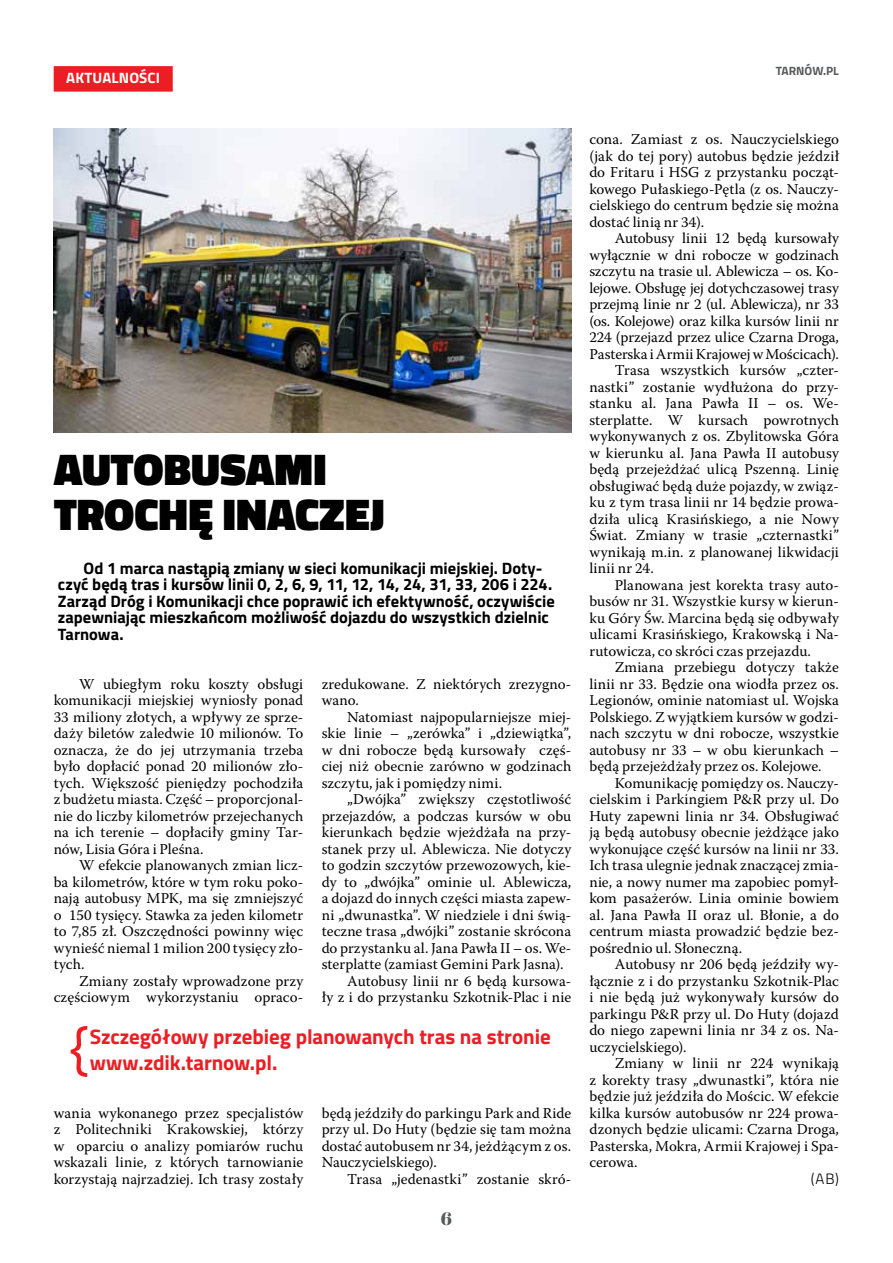
<style>
.page{position:relative;width:893px;height:1263px;background:#fff}
.page>*{position:absolute;margin:0;border:0;box-sizing:border-box;transform-origin:0 0}
.t1{font:57.9px "Titillium";color:#ed1d24}
.t2{font:900 45px/45px "Titillium";color:#000}
.t3{font:700 21px/25.5px "Titillium";letter-spacing:-.005em;color:#ed1d24}
.t4{font:18px "Abril Fatface";color:#58595b}
.t5{font:700 16.5px/16.5px "Titillium";color:#000}
.t6{font:15px/16.5px "Warnock Pro";letter-spacing:.005em;color:#000;text-align:justify}
.t7{font:700 15px "Titillium";letter-spacing:.01em;color:#fff}
.t8{font:300 15px "Titillium";color:#000}
.t9{font:700 12px "Titillium";color:#58595b}
</style>
<div class="page">
<div style="left:54px;top:66px;width:119px;height:26px;background:#ed1d24"></div>
<img style="left:54px;top:129px;width:517px;height:303px">
<p class="t7" style="left:66px;top:66px;width:95px">AKTUALNOŚCI</p>
<p class="t9" style="left:776px;top:62px;width:65px">TARNÓW.PL</p>
<h2 class="t2" style="left:54px;top:446px;width:332px">AUTOBUSAMI<br>TROCHĘ INACZEJ</h2>
<p class="t5" style="left:58px;top:559px;width:498px;text-indent:26px">Od 1 marca nastąpią zmiany w sieci komunikacji miejskiej. Doty&shy;czyć będą tras i kursów linii 0, 2, 6, 9, 11, 12, 14, 24, 31, 33, 206 i 224.<br>Zarząd Dróg i Komunikacji chce poprawić ich efektywność, oczywiście zapewniając mieszkańcom możliwość dojazdu do wszystkich dzielnic Tarnowa.</p>
<p class="t6" style="left:54px;top:675px;width:251px;text-indent:26px">W ubiegłym roku koszty obsługi komunikacji miejskiej wyniosły ponad 33 miliony złotych, a wpływy ze sprze&shy;daży biletów zaledwie 10 milionów. To oznacza, że do jej utrzymania trzeba było dopłacić ponad 20 milionów zło&shy;tych. Większość pieniędzy pochodziła z budżetu miasta. Część – proporcjonal&shy;nie do liczby kilometrów przejechanych na ich terenie – dopłaciły gminy Tar&shy;nów, Lisia Góra i Pleśna.</p>
<p class="t6" style="left:54px;top:857px;width:251px;text-indent:26px">W efekcie planowanych zmian licz&shy;ba kilometrów, które w tym roku poko&shy;nają autobusy MPK, ma się zmniejszyć o 150 tysięcy. Stawka za jeden kilometr to 7,85 zł. Oszczędności powinny więc wynieść niemal 1 milion 200 tysięcy zło&shy;tych.</p>
<p class="t6" style="left:54px;top:972px;width:251px;text-align:right">Zmiany zostały wprowadzone przy częściowym wykorzystaniu opraco-</p>
<p class="t6" style="left:322px;top:675px;width:251px">zredukowane. Z niektórych zrezygno&shy;wano.</p>
<p class="t6" style="left:322px;top:708px;width:251px;text-indent:26px">Natomiast najpopularniejsze miej&shy;skie linie – „zerówka” i „dziewiątka”, w dni robocze będą kursowały częś&shy;ciej niż obecnie zarówno w godzinach szczytu, jak i pomiędzy nimi.</p>
<p class="t6" style="left:347px;top:791px;width:226px">„Dwójka” zwiększy częstotliwość</p>
<p class="t6" style="left:322px;top:807px;width:251px">przejazdów, a podczas kursów w obu</p>
<p class="t6" style="left:322px;top:824px;width:251px">kierunkach będzie wjeżdżała na przy-</p>
<p class="t6" style="left:322px;top:840px;width:251px">stanek przy ul. Ablewicza. Nie dotyczy</p>
<p class="t6" style="left:322px;top:857px;width:251px">to godzin szczytów przewozowych, kie-</p>
<p class="t6" style="left:322px;top:873px;width:251px">dy to „dwójka” ominie ul. Ablewicza,</p>
<p class="t6" style="left:322px;top:890px;width:251px">a dojazd do innych części miasta zapew-</p>
<p class="t6" style="left:322px;top:906px;width:251px">ni „dwunastka”. W niedziele i dni świą-</p>
<p class="t6" style="left:322px;top:923px;width:251px">teczne trasa „dwójki” zostanie skrócona</p>
<p class="t6" style="left:322px;top:939px;width:251px">do przystanku al. Jana Pawła II – os. We-</p>
<p class="t6" style="left:322px;top:956px;width:243px">sterplatte (zamiast Gemini Park Jasna).</p>
<p class="t6" style="left:347px;top:972px;width:226px">Autobusy linii nr 6 będą kursowa-</p>
<p class="t6" style="left:322px;top:989px;width:251px">ły z i do przystanku Szkotnik-Plac i nie</p>
<h1 class="t1" style="left:69px;top:1007px;width:22px">{</h1>
<h3 class="t3" style="left:90px;top:1023px;width:463px">Szczegółowy przebieg planowanych tras na stronie www.zdik.tarnow.pl.</h3>
<p class="t6" style="left:54px;top:1104px;width:251px">wania wykonanego przez specjalistów z Politechniki Krakowskiej, którzy w oparciu o analizy pomiarów ruchu wskazali linie, z których tarnowianie korzystają najrzadziej. Ich trasy zostały</p>
<p class="t6" style="left:322px;top:1104px;width:251px">będą jeździły do parkingu Park and Ride przy ul. Do Huty (będzie się tam można dostać autobusem nr 34, jeżdżącym z os.<br>Nauczycielskiego).</p>
<p class="t6" style="left:347px;top:1170px;width:226px">Trasa „jedenastki” zostanie skró-</p>
<p class="t4" style="left:441px;top:1206px;width:13px">6</p>
<p class="t6" style="left:589px;top:131px;width:251px">cona. Zamiast z os. Nauczycielskiego (jak do tej pory) autobus będzie jeździł do Fritaru i HSG z przystanku począt&shy;kowego Pułaskiego-Pętla (z os. Nauczy&shy;cielskiego do centrum będzie się można dostać linią nr 34).</p>
<p class="t6" style="left:615px;top:230px;width:226px">Autobusy linii 12 będą kursowały</p>
<p class="t6" style="left:589px;top:246px;width:251px">wyłącznie w dni robocze w godzinach</p>
<p class="t6" style="left:589px;top:263px;width:251px">szczytu na trasie ul. Ablewicza – os. Ko-</p>
<p class="t6" style="left:589px;top:279px;width:251px">lejowe. Obsługę jej dotychczasowej trasy</p>
<p class="t6" style="left:589px;top:296px;width:251px">przejmą linie nr 2 (ul. Ablewicza), nr 33</p>
<p class="t6" style="left:589px;top:312px;width:251px">(os. Kolejowe) oraz kilka kursów linii nr</p>
<p class="t6" style="left:589px;top:329px;width:251px">224 (przejazd przez ulice Czarna Droga,</p>
<p class="t6" style="left:589px;top:345px;width:251px">Pasterska i Armii Krajowej w Mościcach).</p>
<p class="t6" style="left:615px;top:362px;width:226px">Trasa wszystkich kursów „czter-</p>
<p class="t6" style="left:589px;top:378px;width:251px">nastki” zostanie wydłużona do przy-</p>
<p class="t6" style="left:589px;top:395px;width:251px">stanku al. Jana Pawła II – os. We-</p>
<p class="t6" style="left:589px;top:411px;width:251px">sterplatte. W kursach powrotnych</p>
<p class="t6" style="left:589px;top:428px;width:251px">wykonywanych z os. Zbylitowska Góra</p>
<p class="t6" style="left:589px;top:444px;width:251px">w kierunku al. Jana Pawła II autobusy</p>
<p class="t6" style="left:589px;top:461px;width:251px">będą przejeżdżać ulicą Pszenną. Linię</p>
<p class="t6" style="left:589px;top:477px;width:251px">obsługiwać będą duże pojazdy, w związ-</p>
<p class="t6" style="left:589px;top:494px;width:251px">ku z tym trasa linii nr 14 będzie prowa-</p>
<p class="t6" style="left:589px;top:510px;width:251px">dziła ulicą Krasińskiego, a nie Nowy</p>
<p class="t6" style="left:589px;top:527px;width:251px">Świat. Zmiany w trasie „czternastki”</p>
<p class="t6" style="left:589px;top:543px;width:251px">wynikają m.in. z planowanej likwidacji</p>
<p class="t6" style="left:589px;top:560px;width:66px">linii nr 24.</p>
<p class="t6" style="left:615px;top:576px;width:226px">Planowana jest korekta trasy auto-</p>
<p class="t6" style="left:589px;top:593px;width:251px">busów nr 31. Wszystkie kursy w kierun-</p>
<p class="t6" style="left:589px;top:609px;width:251px">ku Góry Św. Marcina będą się odbywały</p>
<p class="t6" style="left:589px;top:626px;width:251px">ulicami Krasińskiego, Krakowską i Na-</p>
<p class="t6" style="left:589px;top:642px;width:223px">rutowicza, co skróci czas przejazdu.</p>
<p class="t6" style="left:615px;top:659px;width:226px">Zmiana przebiegu dotyczy także</p>
<p class="t6" style="left:589px;top:675px;width:251px">linii nr 33. Będzie ona wiodła przez os.</p>
<p class="t6" style="left:589px;top:692px;width:251px">Legionów, ominie natomiast ul. Wojska</p>
<p class="t6" style="left:589px;top:708px;width:251px">Polskiego. Z wyjątkiem kursów w godzi-</p>
<p class="t6" style="left:589px;top:725px;width:251px">nach szczytu w dni robocze, wszystkie</p>
<p class="t6" style="left:589px;top:741px;width:251px">autobusy nr 33 – w obu kierunkach –</p>
<p class="t6" style="left:589px;top:758px;width:234px">będą przejeżdżały przez os. Kolejowe.</p>
<p class="t6" style="left:615px;top:774px;width:226px">Komunikację pomiędzy os. Nauczy-</p>
<p class="t6" style="left:589px;top:791px;width:251px">cielskim i Parkingiem P&amp;R przy ul. Do</p>
<p class="t6" style="left:589px;top:807px;width:251px">Huty zapewni linia nr 34. Obsługiwać</p>
<p class="t6" style="left:589px;top:824px;width:251px">ją będą autobusy obecnie jeżdżące jako</p>
<p class="t6" style="left:589px;top:840px;width:251px">wykonujące część kursów na linii nr 33.</p>
<p class="t6" style="left:589px;top:857px;width:251px">Ich trasa ulegnie jednak znaczącej zmia-</p>
<p class="t6" style="left:589px;top:873px;width:251px">nie, a nowy numer ma zapobiec pomył-</p>
<p class="t6" style="left:589px;top:890px;width:251px">kom pasażerów. Linia ominie bowiem</p>
<p class="t6" style="left:589px;top:906px;width:251px">al. Jana Pawła II oraz ul. Błonie, a do</p>
<p class="t6" style="left:589px;top:923px;width:251px">centrum miasta prowadzić będzie bez-</p>
<p class="t6" style="left:589px;top:939px;width:154px">pośrednio ul. Słoneczną.</p>
<p class="t6" style="left:615px;top:956px;width:226px">Autobusy nr 206 będą jeździły wy-</p>
<p class="t6" style="left:589px;top:972px;width:251px">łącznie z i do przystanku Szkotnik-Plac</p>
<p class="t6" style="left:589px;top:989px;width:251px">i nie będą już wykonywały kursów do</p>
<p class="t6" style="left:589px;top:1005px;width:251px">parkingu P&amp;R przy ul. Do Huty (dojazd</p>
<p class="t6" style="left:589px;top:1022px;width:251px">do niego zapewni linia nr 34 z os. Na-</p>
<p class="t6" style="left:589px;top:1038px;width:99px">uczycielskiego).</p>
<p class="t6" style="left:615px;top:1055px;width:226px">Zmiany w linii nr 224 wynikają</p>
<p class="t6" style="left:589px;top:1071px;width:251px">z korekty trasy „dwunastki”, która nie</p>
<p class="t6" style="left:589px;top:1088px;width:251px">będzie już jeździła do Mościc. W efekcie</p>
<p class="t6" style="left:589px;top:1104px;width:251px">kilka kursów autobusów nr 224 prowa-</p>
<p class="t6" style="left:589px;top:1121px;width:251px">dzonych będzie ulicami: Czarna Droga,</p>
<p class="t6" style="left:589px;top:1137px;width:251px">Pasterska, Mokra, Armii Krajowej i Spa-</p>
<p class="t6" style="left:589px;top:1154px;width:50px">cerowa.</p>
<p class="t8" style="left:811px;top:1167px;width:30px">(AB)</p>
</div>
